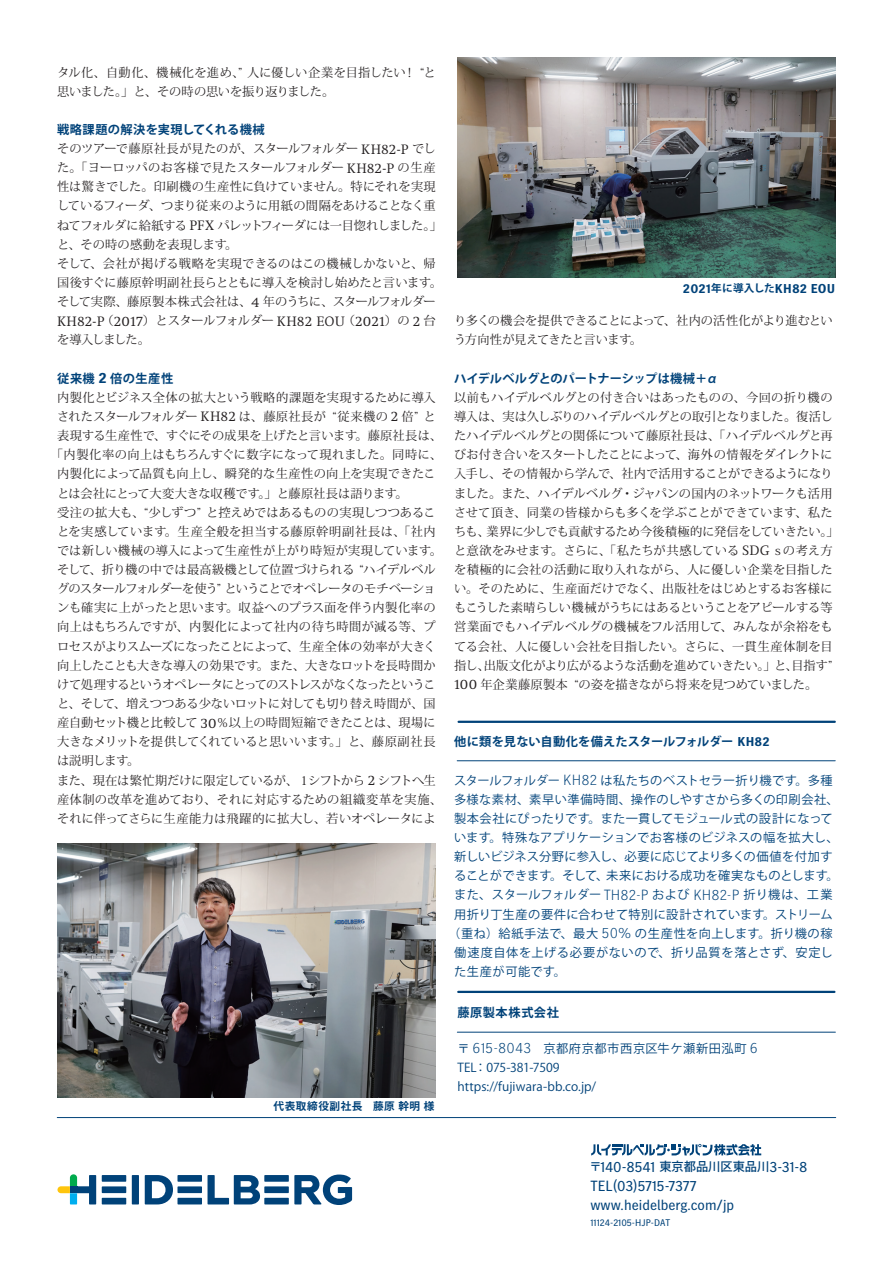
<style>
.page{position:relative;width:893px;height:1263px;background:#fff}
.page>*{position:absolute;margin:0;border:0;box-sizing:border-box;transform-origin:0 0}
.t1{font:14.7px/19.2px "Heidelberg Gothic Ml";color:#004279}
.t2{font:700 12.75px "Heidelberg Gothic Ml";letter-spacing:.015em;color:#004279}
.t3{font:12.15px/19.2px "Koz Min Pro";letter-spacing:-.01em;color:#231f20}
.t4{font:12.15px/19.2px "Koz Go Pro";letter-spacing:.02em;color:#004279}
.t5{font:12.15px/19.2px "Koz Min Pro";letter-spacing:-.03em;color:#231f20}
.t6{font:12.15px "Koz Min Pro";letter-spacing:.015em;color:#231f20}
.t7{font:12.15px "Koz Go Pro";letter-spacing:.04em;color:#004279}
.t8{font:12.15px "Koz Min Pro";letter-spacing:-.06em;color:#231f20}
.t9{font:12.15px "Koz Min Pro";letter-spacing:-.07em;color:#231f20}
.t10{font:12.15px "Koz Min Pro";letter-spacing:-.035em;color:#231f20}
.t11{font:12.15px "Koz Go Pro";letter-spacing:-.01em;color:#004279}
.t12{font:12.15px "Koz Min Pro";letter-spacing:.01em;color:#231f20}
.t13{font:12.15px "Koz Min Pro";letter-spacing:.04em;color:#231f20}
.t14{font:12.15px "Koz Min Pro";letter-spacing:.03em;color:#231f20}
.t15{font:12.15px "Koz Go Pro";letter-spacing:.045em;color:#004279}
.t16{font:700 12.15px "Koz Go Pro";color:#004279}
.t17{font:700 12.15px "Koz Go Pro";letter-spacing:-.005em;color:#004279}
.t18{font:700 12.15px "Koz Go Pro";letter-spacing:.02em;color:#004279}
.t19{font:700 12.15px "Koz Go Pro";letter-spacing:.04em;color:#004279}
.t20{font:700 12.15px "Koz Go Pro";letter-spacing:.045em;color:#004279}
.t21{font:700 10.65px "Koz Go Pro";letter-spacing:.05em;color:#004279}
.t22{font:9.6px "Heidelberg Gothic Ml";color:#004279}
.s1{font-family:"Heidelberg Antiqua ML";font-size:14.25px}
.s2{font-family:"Heidelberg Antiqua ML";font-size:14.4px}
.s3{font-family:"Heidelberg Gothic Ml";font-size:14.7px}
.s4{font-family:"Koz Go Pro";font-size:10.65px}
.s5{font-family:"Heidelberg Gothic Ml";font-size:12.75px}
.s6{font-family:"Heidelberg Gothic Ml";font-weight:300;font-size:14.7px}
.s7{font-family:"Koz Go Pro";font-weight:500;font-size:12.15px}
</style>
<div class="page">
<hr style="left:57px;top:1117px;width:779px;height:1px;background:#004279">
<svg style="left:591px;top:1144px;width:170px;height:12px"></svg>
<img style="left:457px;top:57px;width:379px;height:221px">
<hr style="left:458px;top:991px;width:376px;height:2px;background:#004279">
<hr style="left:457px;top:1032px;width:378px;height:1px;background:#004279">
<svg style="left:145px;top:1175px;width:28px;height:29px"></svg>
<div style="left:132px;top:1175px;width:7px;height:29px;background:#004279"></div>
<div style="left:102px;top:1175px;width:24px;height:7px;background:#004279"></div>
<div style="left:102px;top:1186px;width:24px;height:7px;background:#004279"></div>
<div style="left:102px;top:1198px;width:24px;height:6px;background:#004279"></div>
<div style="left:177px;top:1175px;width:25px;height:7px;background:#004279"></div>
<div style="left:177px;top:1186px;width:25px;height:7px;background:#004279"></div>
<div style="left:177px;top:1198px;width:25px;height:6px;background:#004279"></div>
<svg style="left:208px;top:1175px;width:52px;height:29px"></svg>
<div style="left:264px;top:1175px;width:25px;height:7px;background:#004279"></div>
<div style="left:264px;top:1186px;width:25px;height:7px;background:#004279"></div>
<div style="left:264px;top:1198px;width:25px;height:6px;background:#004279"></div>
<svg style="left:294px;top:1174px;width:58px;height:31px"></svg>
<svg style="left:57px;top:1174px;width:39px;height:30px"></svg>
<hr style="left:459px;top:721px;width:376px;height:2px;background:#004279">
<hr style="left:457px;top:760px;width:378px;height:1px;background:#004279">
<img style="left:57px;top:843px;width:379px;height:255px">
<p class="t3" style="left:57px;top:62px;width:380px">タル化、自動化、機械化を進め、” 人に優しい企業を目指したい！ “と思いました。」と、その時の思いを振り返りました。</p>
<p class="t18" style="left:57px;top:122px;width:209px">戦略課題の解決を実現してくれる機械</p>
<p class="t3" style="left:57px;top:139px;width:386px">そのツアーで藤原社長が見たのが、スタールフォルダー <span class="s1">KH</span><span class="s2">82</span><span class="s1">-P</span> でした。「ヨーロッパのお客様で見たスタールフォルダー <span class="s1">KH</span><span class="s2">82</span><span class="s1">-P</span> の生産性は驚きでした。印刷機の生産性に負けていません。特にそれを実現しているフィーダ、つまり従来のように用紙の間隔をあけることなく重ねてフォルダに給紙する <span class="s1">PFX</span> パレットフィーダには一目惚れしました。」と、その時の感動を表現します。<br>そして、会社が掲げる戦略を実現できるのはこの機械しかないと、帰国後すぐに藤原幹明副社長らとともに導入を検討し始めたと言います。そして実際、藤原製本株式会社は、<span class="s2">4</span> 年のうちに、スタールフォルダー<span class="s1">KH</span><span class="s2">82</span><span class="s1">-P</span>（<span class="s2">2017</span>）とスタールフォルダー <span class="s1">KH</span><span class="s2">82</span> <span class="s1">EOU</span> （<span class="s2">2021</span>）の <span class="s2">2</span> 台を導入しました。</p>
<p class="t19" style="left:57px;top:370px;width:118px">従来機 <span class="s3">2</span> 倍の生産性</p>
<p class="t12" style="left:57px;top:389px;width:380px">内製化とビジネス全体の拡大という戦略的課題を実現するために導入</p>
<p class="t3" style="left:57px;top:406px;width:380px">されたスタールフォルダー <span class="s1">KH</span><span class="s2">82</span> は、藤原社長が “従来機の <span class="s2">2</span> 倍” と</p>
<p class="t3" style="left:57px;top:426px;width:386px">表現する生産性で、すぐにその成果を上げたと言います。藤原社長は、</p>
<p class="t6" style="left:51px;top:446px;width:392px">「内製化率の向上はもちろんすぐに数字になって現れました。同時に、</p>
<p class="t6" style="left:57px;top:465px;width:380px">内製化によって品質も向上し、瞬発的な生産性の向上を実現できたこ</p>
<p class="t3" style="left:57px;top:483px;width:352px">とは会社にとって大変大きな収穫です。」と藤原社長は語ります。</p>
<p class="t3" style="left:57px;top:502px;width:380px">受注の拡大も、“少しずつ” と控えめではあるものの実現しつつあるこ</p>
<p class="t13" style="left:57px;top:523px;width:380px">とを実感しています。生産全般を担当する藤原幹明副社長は、「社内</p>
<p class="t3" style="left:57px;top:540px;width:386px">では新しい機械の導入によって生産性が上がり時短が実現しています。</p>
<p class="t3" style="left:57px;top:560px;width:380px">そして、折り機の中では最高級機として位置づけられる “ハイデルベル</p>
<p class="t8" style="left:57px;top:580px;width:380px">グのスタールフォルダーを使う” ということでオペレータのモチベーショ</p>
<p class="t3" style="left:57px;top:598px;width:380px">ンも確実に上がったと思います。収益へのプラス面を伴う内製化率の</p>
<p class="t6" style="left:57px;top:618px;width:380px">向上はもちろんですが、内製化によって社内の待ち時間が減る等、プ</p>
<p class="t3" style="left:57px;top:636px;width:380px">ロセスがよりスムーズになったことによって、生産全体の効率が大きく</p>
<p class="t10" style="left:57px;top:657px;width:380px">向上したことも大きな導入の効果です。また、大きなロットを長時間か</p>
<p class="t9" style="left:57px;top:676px;width:380px">けて処理するというオペレータにとってのストレスがなくなったというこ</p>
<p class="t5" style="left:57px;top:693px;width:380px">と、そして、増えつつある少ないロットに対しても切り替え時間が、国</p>
<p class="t3" style="left:57px;top:713px;width:380px">産自動セット機と比較して <span class="s2">30</span>％以上の時間短縮できたことは、現場に</p>
<p class="t3" style="left:57px;top:732px;width:380px">大きなメリットを提供してくれていると思いいます。」と、藤原副社長</p>
<p class="t3" style="left:57px;top:751px;width:84px">は説明します。</p>
<p class="t5" style="left:57px;top:770px;width:380px">また、現在は繁忙期だけに限定しているが、１シフトから <span class="s2">2</span> シフトへ生</p>
<p class="t14" style="left:57px;top:791px;width:386px">産体制の改革を進めており、それに対応するための組織変革を実施、</p>
<p class="t3" style="left:57px;top:808px;width:380px">それに伴ってさらに生産能力は飛躍的に拡大し、若いオペレータによ</p>
<p class="t2" style="left:683px;top:281px;width:154px">2021<span class="s4">年に導入した</span>KH82 EOU</p>
<p class="t5" style="left:454px;top:311px;width:380px">り多くの機会を提供できることによって、社内の活性化がより進むという方向性が見えてきたと言います。</p>
<p class="t17" style="left:454px;top:370px;width:266px">ハイデルベルグとのパートナーシップは機械＋α</p>
<p class="t3" style="left:454px;top:387px;width:386px">以前もハイデルベルグとの付き合いはあったものの、今回の折り機の導入は、実は久しぶりのハイデルベルグとの取引となりました。復活したハイデルベルグとの関係について藤原社長は、「ハイデルベルグと再びお付き合いをスタートしたことによって、海外の情報をダイレクトに入手し、その情報から学んで、社内で活用することができるようになりました。また、ハイデルベルグ・ジャパンの国内のネットワークも活用させて頂き、同業の皆様からも多くを学ぶことができています、私たちも、業界に少しでも貢献するため今後積極的に発信をしていきたい。」と意欲をみせます。さらに、「私たちが共感している <span class="s1">SDG</span> ｓの考え方を積極的に会社の活動に取り入れながら、人に優しい企業を目指したい。そのために、生産面だけでなく、出版社をはじめとするお客様にもこうした素晴らしい機械がうちにはあるということをアピールする等営業面でもハイデルベルグの機械をフル活用して、みんなが余裕をもてる会社、人に優しい会社を目指したい。さらに、一貫生産体制を目指し、出版文化がより広がるような活動を進めていきたい。」と、目指す” <span class="s2">100</span> 年企業藤原製本 “の姿を描きながら将来を見つめていました。</p>
<p class="t16" style="left:454px;top:734px;width:317px">他に類を見ない自動化を備えたスタールフォルダー <span class="s5">KH82</span></p>
<p class="t11" style="left:454px;top:772px;width:380px">スタールフォルダー <span class="s6">KH82</span> は私たちのベストセラー折り機です。多種</p>
<p class="t4" style="left:454px;top:790px;width:386px">多様な素材、素早い準備時間、操作のしやすさから多くの印刷会社、</p>
<p class="t4" style="left:454px;top:809px;width:380px">製本会社にぴったりです。また一貫してモジュール式の設計になって</p>
<p class="t4" style="left:454px;top:828px;width:386px">います。特殊なアプリケーションでお客様のビジネスの幅を拡大し、</p>
<p class="t4" style="left:454px;top:847px;width:380px">新しいビジネス分野に参入し、必要に応じてより多くの価値を付加す</p>
<p class="t4" style="left:454px;top:866px;width:386px">ることができます。そして、未来における成功を確実なものとします。</p>
<p class="t4" style="left:454px;top:886px;width:380px">また、スタールフォルダー <span class="s6">TH82-P</span> および <span class="s6">KH82-P</span> 折り機は、工業</p>
<p class="t4" style="left:454px;top:905px;width:380px">用折り丁生産の要件に合わせて特別に設計されています。ストリーム</p>
<p class="t7" style="left:448px;top:925px;width:386px">（重ね）給紙手法で、最大 <span class="s6">50%</span> の生産性を向上します。折り機の稼</p>
<p class="t15" style="left:454px;top:944px;width:380px">働速度自体を上げる必要がないので、折り品質を落とさず、安定し</p>
<p class="t7" style="left:454px;top:964px;width:113px">た生産が可能です。</p>
<p class="t21" style="left:274px;top:1099px;width:173px">代表取締役副社長　藤原幹明様　</p>
<p class="t20" style="left:457px;top:1004px;width:103px">藤原製本株式会社</p>
<p class="t4" style="left:457px;top:1039px;width:302px">〒 <span class="s6">615-8043</span>　京都府京都市西京区牛ケ瀬新田泓町 <span class="s6">6<br></span>TEL： 075-381-7509<br>https://fujiwara-bb.co.jp/</p>
<p class="t1" style="left:589px;top:1157px;width:220px"><span class="s7">〒</span>140-8541 <span class="s7">東京都品川区東品川</span>3-31-8<br>TEL(03)5715-7377 www.heidelberg.com/jp</p>
<p class="t22" style="left:590px;top:1217px;width:81px">11124-2105-HJP-DAT</p>
</div>
